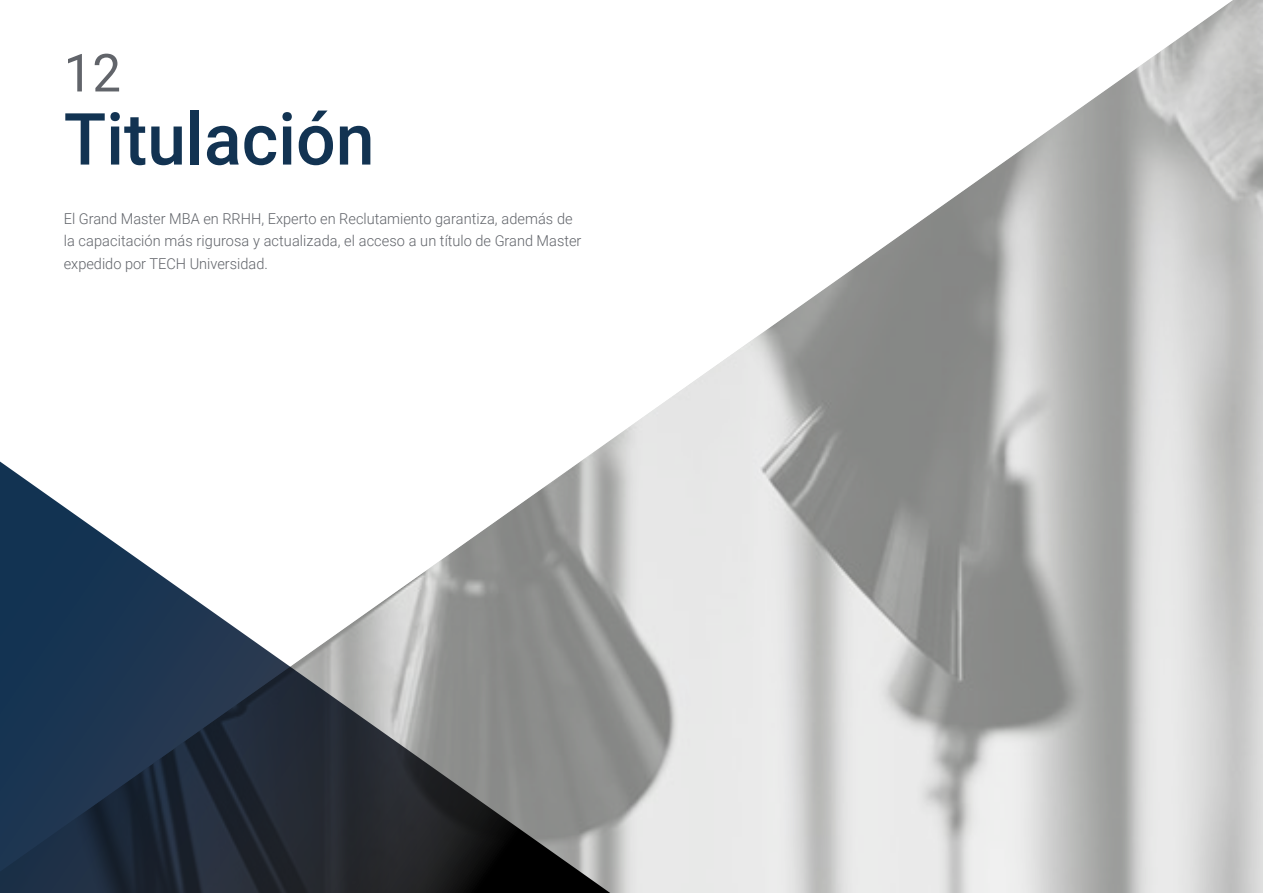
<style>
.page{position:relative;width:1263px;height:893px;background:#fff}
.page>*{position:absolute;margin:0;border:0;box-sizing:border-box;transform-origin:0 0}
.t1{font:500 72px "Roboto";color:#123352}
.t2{font:52.5px "Roboto";color:#61646a}
.t3{font:300 15px/22.5px "Roboto";color:#61646a}
</style>
<div class="page">
<img style="left:602px;top:0;width:661px;height:893px">
<svg style="left:0;top:446px;width:640px;height:447px"></svg>
<h2 class="t2" style="left:64px;top:36px;width:59px">12</h2>
<h1 class="t1" style="left:64px;top:89px;width:312px">Titulación</h1>
<p class="t3" style="left:64px;top:207px;width:519px">El Grand Master MBA en RRHH, Experto en Reclutamiento garantiza, además de la capacitación más rigurosa y actualizada, el acceso a un título de Grand Master expedido por TECH Universidad.</p>
</div>
